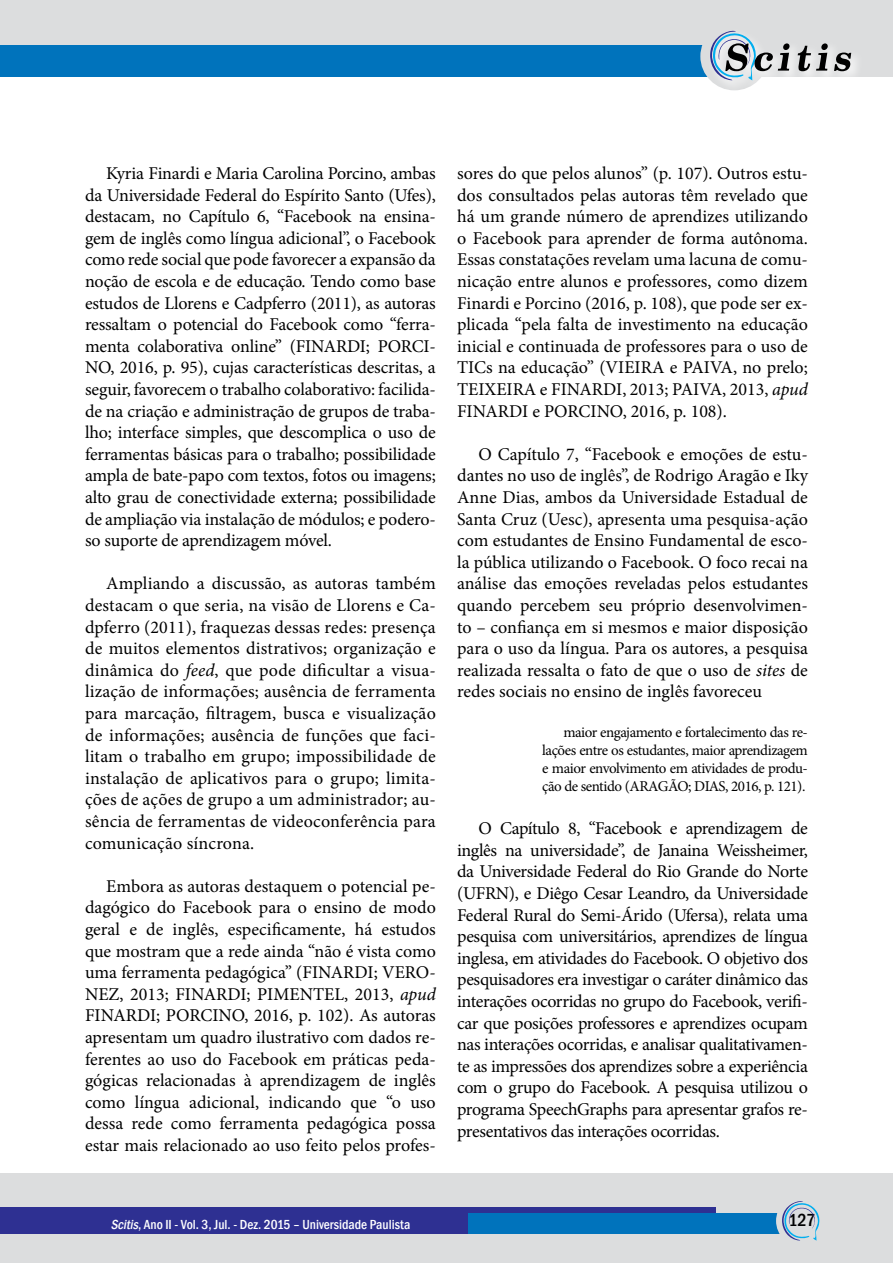
<style>
.page{position:relative;width:893px;height:1263px;background:#fff}
.page>*{position:absolute;margin:0;border:0;box-sizing:border-box;transform-origin:0 0}
.t1{font:18px/21.6px "Minion Pro";letter-spacing:-.005em;color:#000;text-align:justify}
.t2{font:500 condensed 18px "Franklin Gothic";color:#000}
.t3{font:15px/18px "Minion Pro";letter-spacing:-.03em;color:#000;text-align:justify}
.t4{font:500 condensed 13.5px "Franklin Gothic";color:#fff}
.s1{font-style:italic}
</style>
<div class="page">
<div style="left:0;top:0;width:893px;height:77px;background:#dcddde"></div>
<div style="left:0;top:45px;width:733px;height:32px;background:#0073bc"></div>
<div style="left:0;top:1174px;width:893px;height:89px;background:#dcddde"></div>
<div style="left:0;top:1208px;width:715px;height:26px;background:#2e3092"></div>
<div style="left:468px;top:1214px;width:312px;height:20px;background:#0073bc"></div>
<div style="left:700px;top:22px;width:68px;height:68px;background:#dcddde;border-radius:50%"></div>
<svg style="left:776px;top:1201px;width:44px;height:40px"></svg>
<div style="left:706px;top:27px;width:158px;height:66px;background:#fff;opacity:.75"></div>
<svg style="left:834px;top:53px;width:17px;height:18px"></svg>
<svg style="left:798px;top:43px;width:30px;height:28px"></svg>
<svg style="left:709px;top:30px;width:81px;height:50px"></svg>
<p class="t1" style="left:85px;top:162px;width:352px;text-indent:21px">Kyria Finardi e Maria Carolina Porcino, ambas da Universidade Federal do Espírito Santo (Ufes), destacam, no Capítulo 6, “Facebook na ensina&shy;gem de inglês como língua adicional”, o Facebook como rede social que pode favorecer a expansão da noção de escola e de educação. Tendo como base estudos de Llorens e Cadpferro (2011), as autoras ressaltam o potencial do Facebook como “ferra&shy;menta colaborativa online” (FINARDI; PORCI-NO, 2016, p. 95), cujas características descritas, a seguir, favorecem o trabalho colaborativo: facilida&shy;de na criação e administração de grupos de traba&shy;lho; interface simples, que descomplica o uso de ferramentas básicas para o trabalho; possibilidade ampla de bate-papo com textos, fotos ou imagens; alto grau de conectividade externa; possibilidade de ampliação via instalação de módulos; e podero&shy;so suporte de aprendizagem móvel.</p>
<p class="t1" style="left:85px;top:573px;width:352px;text-indent:21px">Ampliando a discussão, as autoras também destacam o que seria, na visão de Llorens e Ca&shy;dpferro (2011), fraquezas dessas redes: presença de muitos elementos distrativos; organização e dinâmica do <span class="s1">feed</span>, que pode dificultar a visua&shy;lização de informações; ausência de ferramenta para marcação, filtragem, busca e visualização de informações; ausência de funções que faci&shy;litam o trabalho em grupo; impossibilidade de instalação de aplicativos para o grupo; limita&shy;ções de ações de grupo a um administrador; au&shy;sência de ferramentas de videoconferência para comunicação síncrona.</p>
<p class="t1" style="left:85px;top:875px;width:352px;text-indent:21px">Embora as autoras destaquem o potencial pe&shy;dagógico do Facebook para o ensino de modo geral e de inglês, especificamente, há estudos que mostram que a rede ainda “não é vista como uma ferramenta pedagógica” (FINARDI; VERO-NEZ, 2013; FINARDI; PIMENTEL, 2013, <span class="s1">apud </span>FINARDI; PORCINO, 2016, p. 102). As autoras apresentam um quadro ilustrativo com dados re&shy;ferentes ao uso do Facebook em práticas peda&shy;gógicas relacionadas à aprendizagem de inglês como língua adicional, indicando que “o uso dessa rede como ferramenta pedagógica possa estar mais relacionado ao uso feito pelos profes-</p>
<p class="t1" style="left:457px;top:162px;width:352px">sores do que pelos alunos” (p. 107). Outros estu&shy;dos consultados pelas autoras têm revelado que há um grande número de aprendizes utilizando o Facebook para aprender de forma autônoma.<br>Essas constatações revelam uma lacuna de comu&shy;nicação entre alunos e professores, como dizem Finardi e Porcino (2016, p. 108), que pode ser ex&shy;plicada “pela falta de investimento na educação inicial e continuada de professores para o uso de TICs na educação” (VIEIRA e PAIVA, no prelo; TEIXEIRA e FINARDI, 2013; PAIVA, 2013, <span class="s1">apud </span>FINARDI e PORCINO, 2016, p. 108).</p>
<p class="t1" style="left:457px;top:443px;width:352px;text-indent:21px">O Capítulo 7, “Facebook e emoções de estu&shy;dantes no uso de inglês”, de Rodrigo Aragão e Iky Anne Dias, ambos da Universidade Estadual de Santa Cruz (Uesc), apresenta uma pesquisa-ação com estudantes de Ensino Fundamental de esco&shy;la pública utilizando o Facebook. O foco recai na análise das emoções reveladas pelos estudantes quando percebem seu próprio desenvolvimen&shy;to – confiança em si mesmos e maior disposição para o uso da língua. Para os autores, a pesquisa realizada ressalta o fato de que o uso de <span class="s1">sites</span> de redes sociais no ensino de inglês favoreceu</p>
<p class="t3" style="left:542px;top:723px;width:267px;text-indent:21px">maior engajamento e fortalecimento das re&shy;lações entre os estudantes, maior aprendizagem e maior envolvimento em atividades de produ&shy;ção de sentido (ARAGÃO; DIAS, 2016, p. 121).</p>
<p class="t1" style="left:457px;top:818px;width:352px;text-indent:21px">O Capítulo 8, “Facebook e aprendizagem de inglês na universidade”, de Janaina Weissheimer, da Universidade Federal do Rio Grande do Norte (UFRN), e Diêgo Cesar Leandro, da Universidade Federal Rural do Semi-Árido (Ufersa), relata uma pesquisa com universitários, aprendizes de língua inglesa, em atividades do Facebook. O objetivo dos pesquisadores era investigar o caráter dinâmico das interações ocorridas no grupo do Facebook, verifi&shy;car que posições professores e aprendizes ocupam nas interações ocorridas, e analisar qualitativamen&shy;te as impressões dos aprendizes sobre a experiência com o grupo do Facebook. A pesquisa utilizou o programa SpeechGraphs para apresentar grafos re&shy;presentativos das interações ocorridas.</p>
<p class="t4" style="left:111px;top:1215px;width:301px"><span class="s1">Scitis</span>, Ano II - Vol. 3, Jul. - Dez. 2015 – Universidade Paulista</p>
<p class="t2" style="left:788px;top:1208px;width:28px">127</p>
</div>
